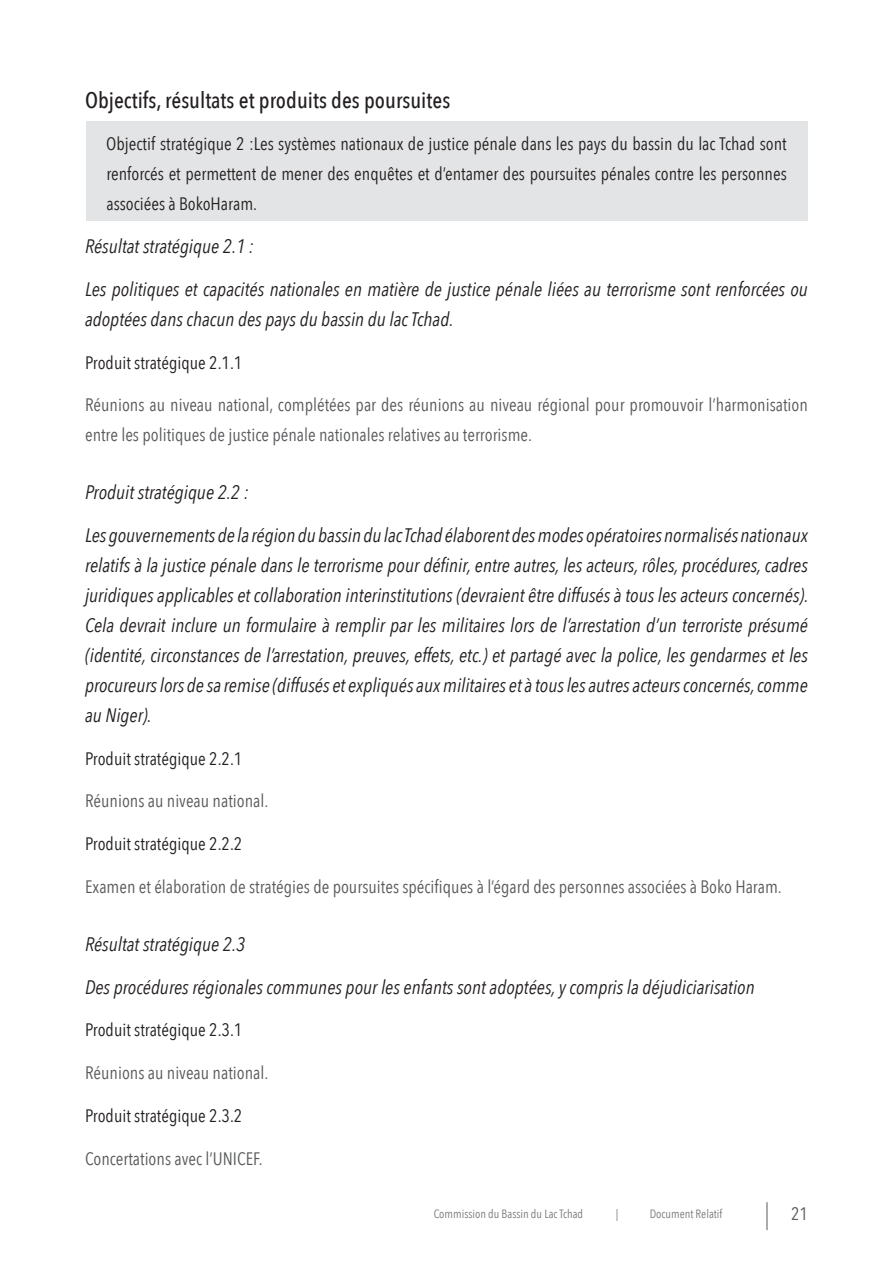
<style>
.page{position:relative;width:893px;height:1263px;background:#fff}
.page>*{position:absolute;margin:0;border:0;box-sizing:border-box;transform-origin:0 0}
.t1{font:500 22.5px "Avenir Next Condensed";color:#231f20}
.t2{font:italic 19.5px/30px "Avenir Next Condensed";color:#231f20}
.t3{font:18px/30px "Avenir Next Condensed";color:#58595b}
.t4{font:18px/30px "Avenir Next Condensed";color:#231f20;text-align:justify}
.t5{font:12px "Avenir Next Condensed";color:#797a7d}
</style>
<div class="page">
<svg style="left:767px;top:1202px;width:1px;height:28px"></svg>
<div style="left:87px;top:121px;width:721px;height:100px;background:#e3e4e5"></div>
<p class="t1" style="left:85px;top:86px;width:367px">Objectifs, résultats et produits des poursuites</p>
<p class="t4" style="left:106px;top:128px;width:682px">Objectif stratégique 2 :Les systèmes nationaux de justice pénale dans les pays du bassin du lac Tchad sont renforcés et permettent de mener des enquêtes et d’entamer des poursuites pénales contre les personnes associées à BokoHaram.</p>
<p class="t2" style="left:85px;top:225px;width:724px;line-height:42.8px">Résultat stratégique 2.1 :<br>Les politiques et capacités nationales en matière de justice pénale liées au terrorisme sont renforcées ou</p>
<p class="t2" style="left:85px;top:304px;width:370px">adoptées dans chacun des pays du bassin du lac Tchad.</p>
<p class="t4" style="left:85px;top:346px;width:159px">Produit stratégique 2.1.1</p>
<p class="t3" style="left:85px;top:389px;width:724px">Réunions au niveau national, complétées par des réunions au niveau régional pour promouvoir l’harmonisation entre les politiques de justice pénale nationales relatives au terrorisme.</p>
<p class="t2" style="left:85px;top:471px;width:724px;line-height:42.8px">Produit stratégique 2.2 :<br>Les gouvernements de la région du bassin du lac Tchad élaborent des modes opératoires normalisés nationaux</p>
<p class="t2" style="left:85px;top:550px;width:725px;text-align:justify">relatifs à la justice pénale dans le terrorisme pour définir, entre autres, les acteurs, rôles, procédures, cadres juridiques applicables et collaboration interinstitutions (devraient être diffusés à tous les acteurs concernés).<br>Cela devrait inclure un formulaire à remplir par les militaires lors de l’arrestation d’un terroriste présumé (identité, circonstances de l’arrestation, preuves, effets, etc.) et partagé avec la police, les gendarmes et les procureurs lors de sa remise (diffusés et expliqués aux militaires et à tous les autres acteurs concernés, comme au Niger).</p>
<p class="t4" style="left:85px;top:742px;width:159px">Produit stratégique 2.2.1</p>
<p class="t3" style="left:85px;top:785px;width:185px">Réunions au niveau national.</p>
<p class="t4" style="left:85px;top:828px;width:159px">Produit stratégique 2.2.2</p>
<p class="t3" style="left:85px;top:871px;width:698px">Examen et élaboration de stratégies de poursuites spécifiques à l’égard des personnes associées à Boko Haram.</p>
<p class="t2" style="left:85px;top:922px;width:671px;line-height:42.8px">Résultat stratégique 2.3<br>Des procédures régionales communes pour les enfants sont adoptées, y compris la déjudiciarisation</p>
<p class="t4" style="left:85px;top:1014px;width:159px">Produit stratégique 2.3.1</p>
<p class="t3" style="left:85px;top:1057px;width:185px">Réunions au niveau national.</p>
<p class="t4" style="left:85px;top:1099px;width:159px">Produit stratégique 2.3.2</p>
<p class="t3" style="left:85px;top:1142px;width:179px">Concertations avec l’UNICEF.</p>
<p class="t5" style="left:434px;top:1204px;width:151px">Commission du Bassin du Lac Tchad</p>
<p class="t5" style="left:616px;top:1204px;width:4px">|</p>
<p class="t5" style="left:650px;top:1204px;width:74px">Document Relatif</p>
<p class="t3" style="left:791px;top:1198px;width:18px">21</p>
</div>
